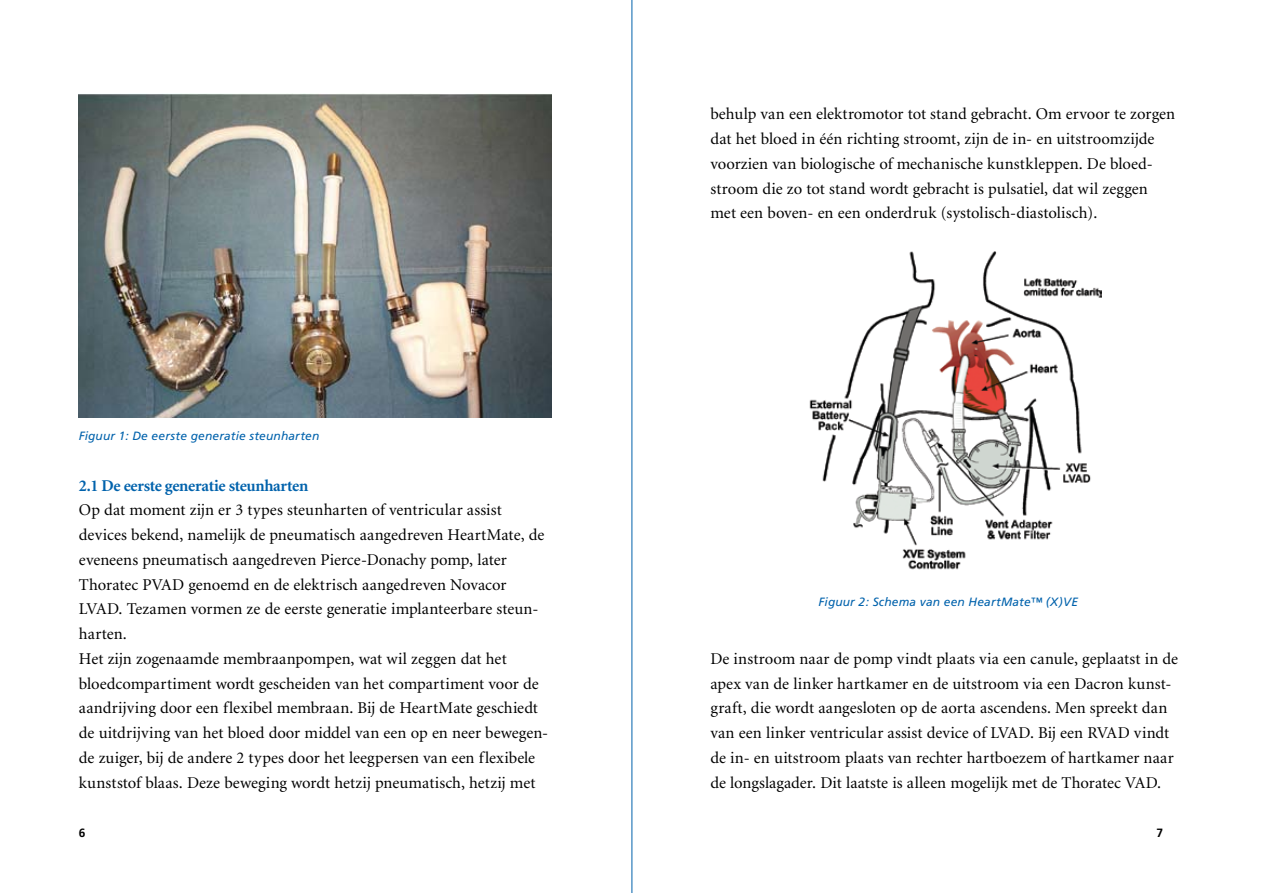
<style>
.page{position:relative;width:1263px;height:893px;background:#fff}
.page>*{position:absolute;margin:0;border:0;box-sizing:border-box;transform-origin:0 0}
.t1{font:16.5px/24.8px "Minion";letter-spacing:.005em;color:#000}
.t2{font:700 16.5px "Minion";letter-spacing:-.02em;color:#0062ac}
.t3{font:italic 12px "Frutiger";letter-spacing:.015em;color:#0062ac}
.t4{font:700 12px "Frutiger";color:#000}
</style>
<div class="page">
<img style="left:79px;top:94px;width:472px;height:324px">
<img style="left:809px;top:251px;width:293px;height:319px">
<hr style="left:631px;top:0;width:1px;height:893px;background:#0062ac">
<p class="t3" style="left:79px;top:429px;width:242px">Figuur 1: De eerste generatie steunharten</p>
<p class="t2" style="left:79px;top:477px;width:231px">2.1 De eerste generatie steunharten</p>
<p class="t1" style="left:79px;top:498px;width:471px">Op dat moment zijn er 3 types steunharten of ventricular assist devices bekend, namelijk de pneumatisch aangedreven HeartMate, de eveneens pneumatisch aangedreven Pierce-Donachy pomp, later Thoratec PVAD genoemd en de elektrisch aangedreven Novacor LVAD. Tezamen vormen ze de eerste generatie implanteerbare steun&shy;harten.<br>Het zijn zogenaamde membraanpompen, wat wil zeggen dat het bloedcompartiment wordt gescheiden van het compartiment voor de aandrijving door een flexibel membraan. Bij de HeartMate geschiedt de uitdrijving van het bloed door middel van een op en neer bewegen&shy;de zuiger, bij de andere 2 types door het leegpersen van een flexibele kunststof blaas. Deze beweging wordt hetzij pneumatisch, hetzij met</p>
<p class="t1" style="left:710px;top:102px;width:466px">behulp van een elektromotor tot stand gebracht. Om ervoor te zorgen dat het bloed in één richting stroomt, zijn de in- en uitstroomzijde voorzien van biologische of mechanische kunstkleppen. De bloed&shy;stroom die zo tot stand wordt gebracht is pulsatiel, dat wil zeggen met een boven- en een onderdruk (systolisch-diastolisch).</p>
<p class="t3" style="left:818px;top:595px;width:261px">Figuur 2: Schema van een HeartMate™ (X)VE</p>
<p class="t1" style="left:710px;top:647px;width:469px">De instroom naar de pomp vindt plaats via een canule, geplaatst in de apex van de linker hartkamer en de uitstroom via een Dacron kunst&shy;graft, die wordt aangesloten op de aorta ascendens. Men spreekt dan van een linker ventricular assist device of LVAD. Bij een RVAD vindt de in- en uitstroom plaats van rechter hartboezem of hartkamer naar de longslagader. Dit laatste is alleen mogelijk met de Thoratec VAD.</p>
<p class="t4" style="left:79px;top:826px;width:8px">6</p>
<p class="t4" style="left:1157px;top:826px;width:8px">7</p>
</div>
